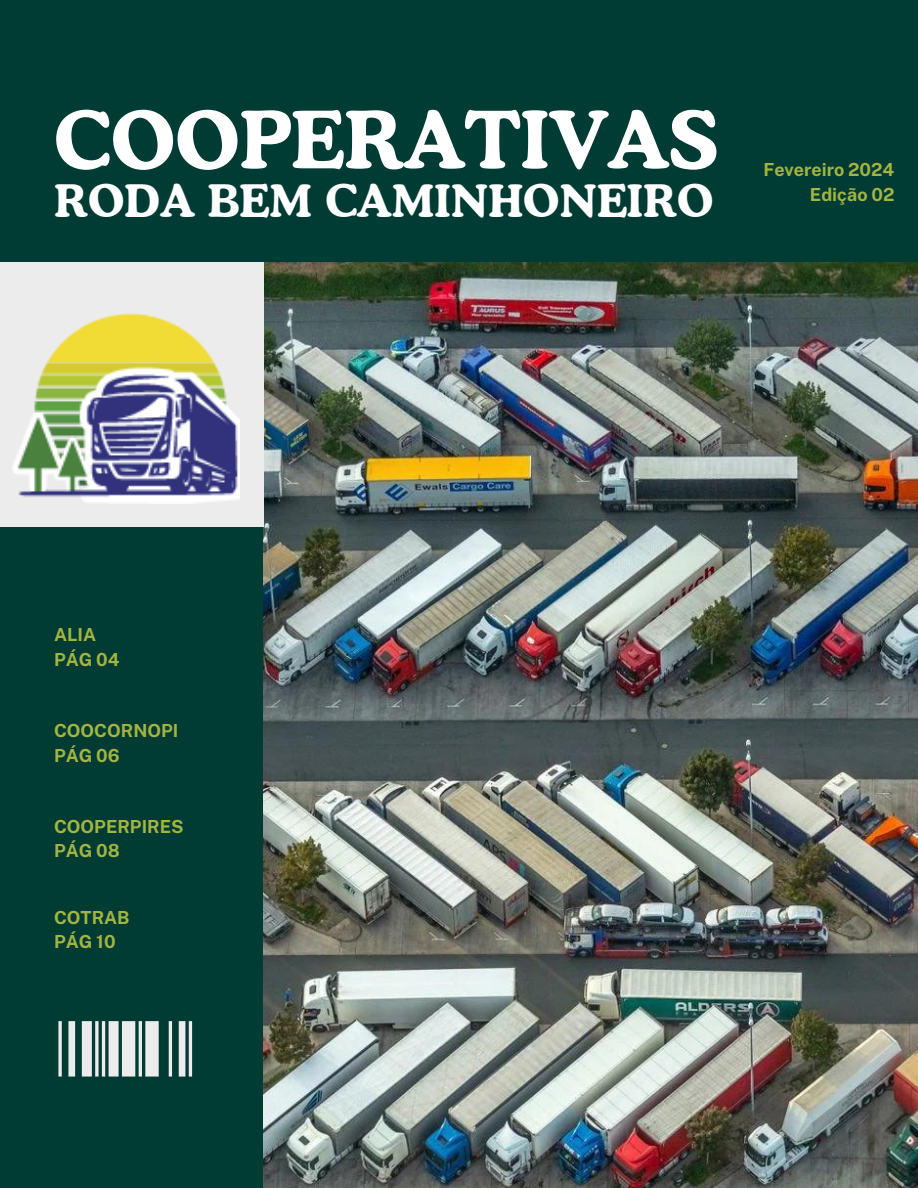
<style>
.page{position:relative;width:918px;height:1188px;background:#003b34}
.page>*{position:absolute;margin:0;border:0;box-sizing:border-box;transform-origin:0 0}
.t1{font:700 79.05px "Cooper BT";color:#fff}
.t2{font:700 44.55px "Cooper BT";color:#fff}
.t3{font:700 18px/24.8px "Public Sans";color:#a3b440}
</style>
<div class="page">
<img style="left:263px;top:263px;width:655px;height:925px">
<div style="left:0;top:263px;width:263px;height:264px;background:#edeced"></div>
<svg style="left:58px;top:1021px;width:134px;height:56px"></svg>
<img style="left:13px;top:313px;width:227px;height:190px">
<p class="t1" style="left:54px;top:91px;width:666px">COOPERATIVAS</p>
<p class="t2" style="left:54px;top:173px;width:661px">RODA BEM CAMINHONEIRO</p>
<p class="t3" style="left:763px;top:157px;width:133px">Fevereiro 2024</p>
<p class="t3" style="left:810px;top:182px;width:86px">Edição 02</p>
<h2 class="t3" style="left:54px;top:623px;width:67px">ALIA<br>PÁG 04</h2>
<h2 class="t3" style="left:54px;top:718px;width:126px">COOCORNOPI<br>PÁG 06</h2>
<h2 class="t3" style="left:54px;top:814px;width:131px">COOPERPIRES<br>PÁG 08</h2>
<h2 class="t3" style="left:54px;top:905px;width:77px">COTRAB<br>PÁG 10</h2>
</div>
